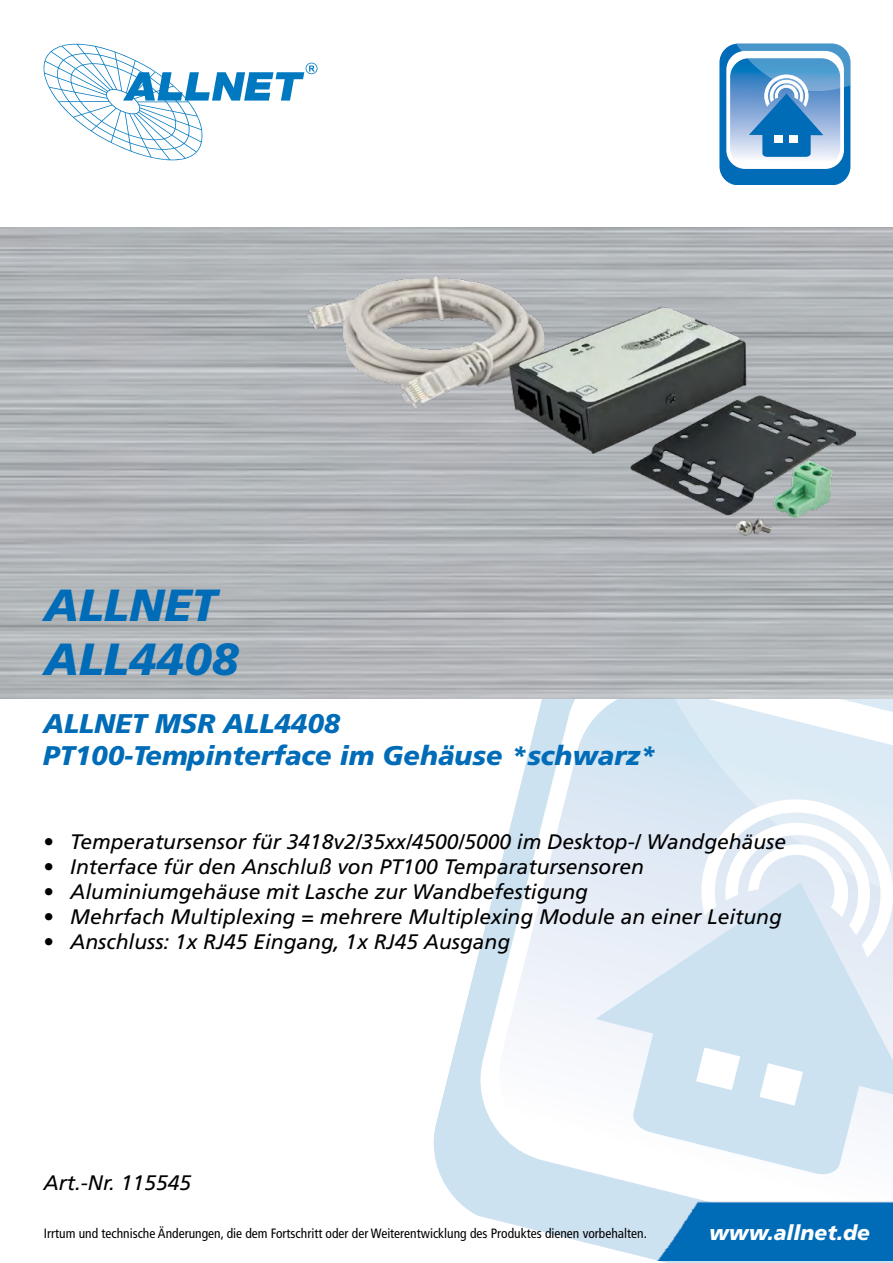
<style>
.page{position:relative;width:893px;height:1263px;background:#fff}
.page>*{position:absolute;margin:0;border:0;box-sizing:border-box;transform-origin:0 0}
.t1{font:italic 900 45px/54px "Frutiger LT Std";color:#006cb7}
.t2{font:italic 900 27px/32.4px "Frutiger LT Std";color:#006cb7}
.t3{font:italic 21px "Frutiger LT Std";color:#000}
.t4{font:italic 900 21px "Frutiger LT Std";color:#fff}
.t5{font:condensed 13.5px "Frutiger LT Std";color:#000}
</style>
<div class="page">
<svg style="left:425px;top:698px;width:468px;height:565px"></svg>
<svg style="left:472px;top:698px;width:183px;height:559px"></svg>
<svg style="left:490px;top:698px;width:403px;height:545px"></svg>
<svg style="left:631px;top:1099px;width:236px;height:77px"></svg>
<svg style="left:595px;top:882px;width:298px;height:217px;background:#d8e7f3"></svg>
<svg style="left:639px;top:698px;width:254px;height:242px;fill:#deebf5"></svg>
<img style="left:655px;top:1201px;width:238px;height:60px">
<svg style="left:44px;top:44px;width:273px;height:116px"></svg>
<div style="left:719px;top:44px;width:131px;height:141px;background:#006cb7;border-radius:19px"></div>
<div style="left:726px;top:51px;width:118px;height:118px;background:#fff;border-radius:19px"></div>
<svg style="left:730px;top:44px;width:120px;height:123px"></svg>
<img style="left:289px;top:227px;width:583px;height:329px">
<h1 class="t1" style="left:44px;top:578px;width:197px">ALLNET<br>ALL4408</h1>
<p class="t2" style="left:43px;top:707px;width:615px">ALLNET MSR ALL4408<br>PT100-Tempinterface im Gehäuse *schwarz*</p>
<p class="t3" style="left:43px;top:829px;width:744px">• Temperatursensor für 3418v2/35xx/4500/5000 im Desktop-/ Wandgehäuse</p>
<p class="t3" style="left:43px;top:854px;width:602px">• Interface für den Anschluß von PT100 Temparatursensoren</p>
<p class="t3" style="left:43px;top:879px;width:546px">• Aluminiumgehäuse mit Lasche zur Wandbefestigung</p>
<p class="t3" style="left:43px;top:905px;width:740px">• Mehrfach Multiplexing = mehrere Multiplexing Module an einer Leitung</p>
<p class="t3" style="left:43px;top:930px;width:468px">• Anschluss: 1x RJ45 Eingang, 1x RJ45 Ausgang</p>
<p class="t3" style="left:44px;top:1170px;width:149px">Art.-Nr. 115545</p>
<p class="t5" style="left:44px;top:1225px;width:604px">Irrtum und technische Änderungen, die dem Fortschritt oder der Weiterentwicklung des Produktes dienen vorbehalten.</p>
<p class="t4" style="left:709px;top:1219px;width:162px">www.allnet.de</p>
</div>
